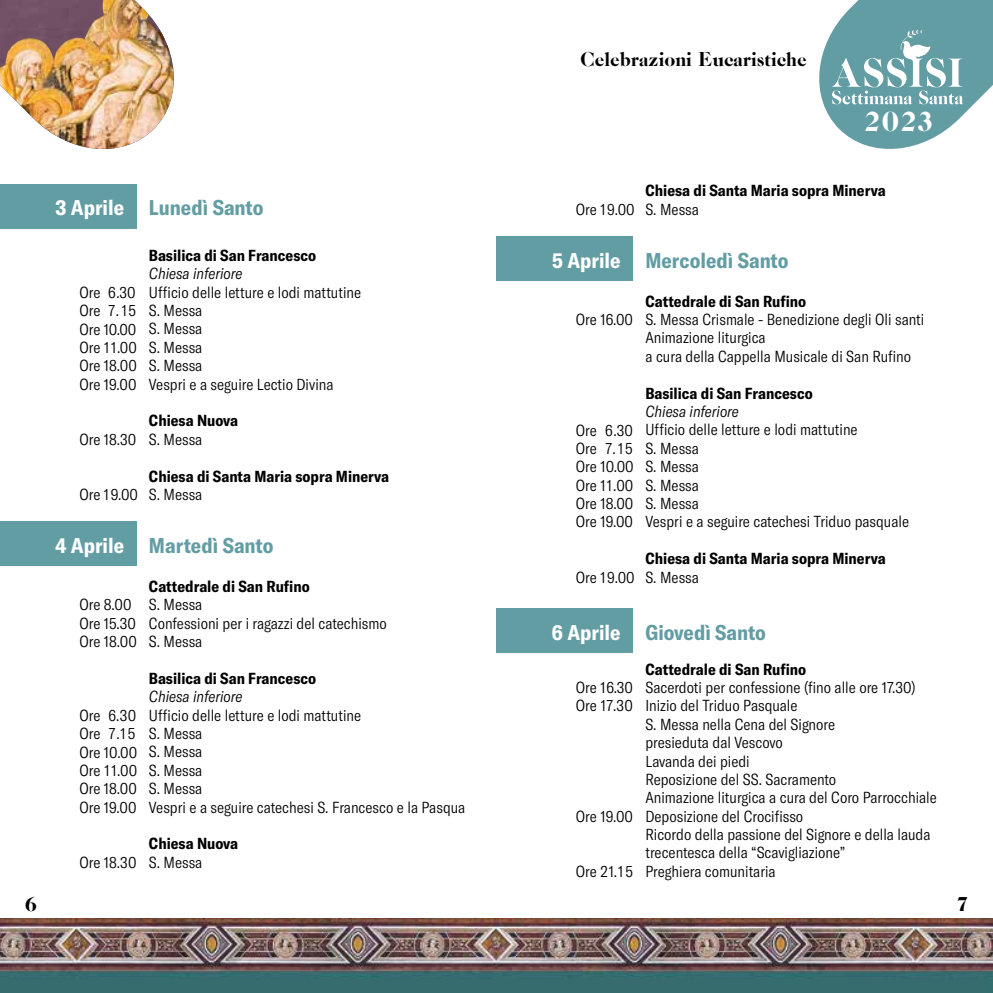
<style>
.page{position:relative;width:993px;height:993px;background:#fff}
.page>*{position:absolute;margin:0;border:0;box-sizing:border-box;transform-origin:0 0}
.t1{font:28.88px "Caslon CP";color:#fff}
.t2{font:700 condensed 21px "GT America";color:#639da4}
.t3{font:21px "Caslon CP";color:#000}
.t4{font:300 condensed 15.75px/18.4px "GT America";color:#000}
.t5{font:700 condensed 15.75px "GT America";color:#000}
.t6{font:italic 300 condensed 15.75px "GT America";color:#000}
.s1{color:#fff}
</style>
<div class="page">
<img style="left:0;top:918px;width:992px;height:74px">
<div style="left:496px;top:236px;width:136px;height:44px;background:#639da4"></div>
<div style="left:0;top:184px;width:136px;height:44px;background:#639da4"></div>
<div style="left:0;top:521px;width:136px;height:45px;background:#639da4"></div>
<div style="left:496px;top:608px;width:136px;height:44px;background:#639da4"></div>
<img style="left:0;top:0;width:174px;height:149px">
<svg style="left:819px;top:0;width:173px;height:149px"></svg>
<h2 class="t2" style="left:56px;top:195px;width:209px"><span class="s1">3 Aprile</span> Lunedì Santo</h2>
<p class="t5" style="left:149px;top:245px;width:169px">Basilica di San Francesco</p>
<p class="t6" style="left:149px;top:264px;width:95px">Chiesa inferiore</p>
<p class="t4" style="left:149px;top:283px;width:214px">Ufficio delle letture e lodi mattutine<br>S. Messa<br>S. Messa<br>S. Messa<br>S. Messa<br>Vespri e a seguire Lectio Divina</p>
<p class="t5" style="left:149px;top:411px;width:91px">Chiesa Nuova</p>
<p class="t4" style="left:149px;top:430px;width:55px">S. Messa</p>
<p class="t5" style="left:149px;top:466px;width:242px">Chiesa di Santa Maria sopra Minerva</p>
<p class="t4" style="left:149px;top:485px;width:55px">S. Messa</p>
<p class="t4" style="left:79px;top:283px;width:59px;text-align:justify">Ore 6.30<br>Ore 7. 15<br>Ore 10.00<br>Ore 11.00<br>Ore 18.00<br>Ore 19.00</p>
<p class="t4" style="left:79px;top:430px;width:58px">Ore 18.30</p>
<p class="t4" style="left:79px;top:485px;width:60px">Ore 19.00</p>
<h2 class="t2" style="left:56px;top:532px;width:219px"><span class="s1">4 Aprile</span> Martedì Santo</h2>
<p class="t4" style="left:79px;top:595px;width:59px">Ore 8.00<br>Ore 15.30<br>Ore 18.00</p>
<p class="t4" style="left:79px;top:705px;width:59px;text-align:justify">Ore 6.30<br>Ore 7.15<br>Ore 10.00<br>Ore 11.00<br>Ore 18.00<br>Ore 19.00</p>
<p class="t4" style="left:79px;top:853px;width:59px">Ore 18.30</p>
<p class="t5" style="left:149px;top:576px;width:162px">Cattedrale di San Rufino</p>
<p class="t4" style="left:149px;top:595px;width:239px">S. Messa<br>Confessioni per i ragazzi del catechismo<br>S. Messa</p>
<p class="t5" style="left:149px;top:668px;width:169px">Basilica di San Francesco</p>
<p class="t6" style="left:149px;top:687px;width:95px">Chiesa inferiore</p>
<p class="t4" style="left:149px;top:705px;width:318px">Ufficio delle letture e lodi mattutine<br>S. Messa<br>S. Messa<br>S. Messa<br>S. Messa<br>Vespri e a seguire catechesi S. Francesco e la Pasqua</p>
<p class="t5" style="left:149px;top:833px;width:91px">Chiesa Nuova</p>
<p class="t4" style="left:149px;top:852px;width:55px">S. Messa</p>
<h2 class="t3" style="left:580px;top:48px;width:228px">Celebrazioni Eucaristiche</h2>
<h1 class="t1" style="left:863px;top:106px;width:70px">2023</h1>
<p class="t4" style="left:575px;top:200px;width:60px">Ore 19.00</p>
<p class="t5" style="left:645px;top:181px;width:242px">Chiesa di Santa Maria sopra Minerva</p>
<p class="t4" style="left:645px;top:200px;width:55px">S. Messa</p>
<h2 class="t2" style="left:552px;top:247px;width:238px"><span class="s1">5 Aprile</span> Mercoledì Santo</h2>
<p class="t4" style="left:575px;top:310px;width:59px">Ore 16.00</p>
<p class="t4" style="left:575px;top:420px;width:59px;text-align:justify">Ore 6.30<br>Ore 7. 15<br>Ore 10.00<br>Ore 11.00<br>Ore 18.00<br>Ore 19.00</p>
<p class="t4" style="left:575px;top:568px;width:60px">Ore 19.00</p>
<p class="t5" style="left:645px;top:291px;width:162px">Cattedrale di San Rufino</p>
<p class="t4" style="left:645px;top:310px;width:280px">S. Messa Crismale - Benedizione degli Oli santi<br>Animazione liturgica<br>a cura della Cappella Musicale di San Rufino</p>
<p class="t5" style="left:645px;top:383px;width:169px">Basilica di San Francesco</p>
<p class="t6" style="left:645px;top:402px;width:95px">Chiesa inferiore</p>
<p class="t4" style="left:645px;top:420px;width:265px">Ufficio delle letture e lodi mattutine<br>S. Messa<br>S. Messa<br>S. Messa<br>S. Messa<br>Vespri e a seguire catechesi Triduo pasquale</p>
<p class="t5" style="left:645px;top:548px;width:242px">Chiesa di Santa Maria sopra Minerva</p>
<p class="t4" style="left:645px;top:567px;width:55px">S. Messa</p>
<h2 class="t2" style="left:551px;top:619px;width:215px"><span class="s1">6 Aprile</span> Giovedì Santo</h2>
<p class="t4" style="left:575px;top:678px;width:59px">Ore 16.30<br>Ore 17.30</p>
<p class="t4" style="left:575px;top:806px;width:59px">Ore 19.00</p>
<p class="t4" style="left:575px;top:862px;width:59px">Ore 21.15</p>
<p class="t5" style="left:645px;top:659px;width:162px">Cattedrale di San Rufino</p>
<p class="t4" style="left:645px;top:678px;width:293px">Sacerdoti per confessione (fino alle ore 17.30)<br>Inizio del Triduo Pasquale<br>S. Messa nella Cena del Signore<br>presieduta dal Vescovo<br>Lavanda dei piedi<br>Reposizione del SS. Sacramento<br>Animazione liturgica a cura del Coro Parrocchiale Deposizione del Crocifisso<br>Ricordo della passione del Signore e della lauda trecentesca della “Scavigliazione”<br>Preghiera comunitaria</p>
<h2 class="t3" style="left:25px;top:892px;width:13px">6</h2>
<h2 class="t3" style="left:956px;top:892px;width:13px">7</h2>
</div>
